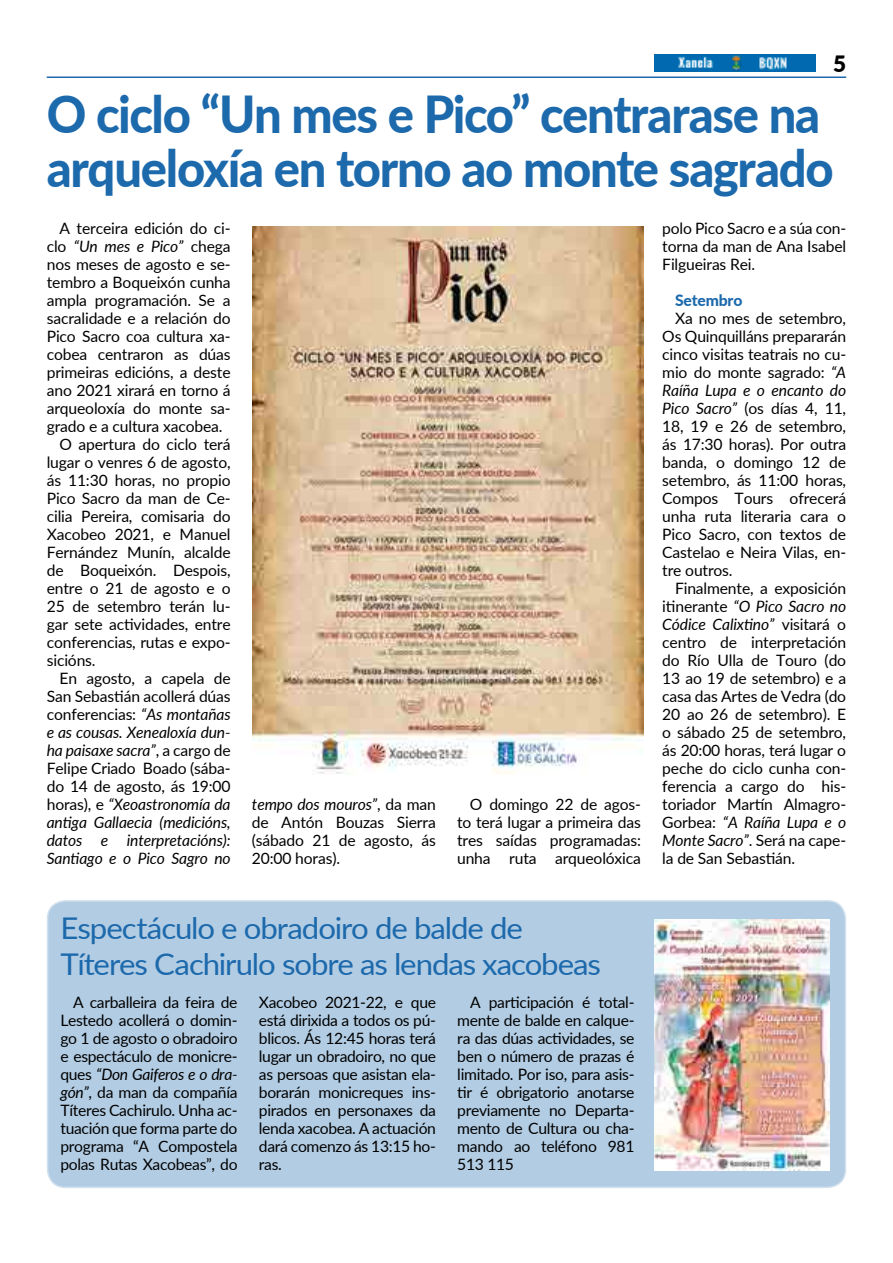
<style>
.page{position:relative;width:893px;height:1263px;background:#fff}
.page>*{position:absolute;margin:0;border:0;box-sizing:border-box;transform-origin:0 0}
.t1{font:800 51px/54px "Lato";letter-spacing:-.025em;color:#1c69ac;scale:.96 1}
.t2{font:30px/36px "Lato";letter-spacing:-.035em;color:#1c69ac;scale:1.04 1}
.t3{font:900 22.5px "Lato";color:#000}
.t4{font:15.6px/18px "Lato";letter-spacing:-.01em;color:#000;text-align:justify}
.t5{font:italic 15.6px "Lato";letter-spacing:-.01em;color:#000}
.t6{font:800 15.6px "Lato";letter-spacing:-.01em;color:#1c69ac}
.s1{font-style:normal}
.s2{font-style:italic}
</style>
<div class="page">
<hr style="left:47px;top:77px;width:799px;height:1px;background:#1c69ac">
<img style="left:655px;top:54px;width:161px;height:17px">
<div style="left:48px;top:901px;width:797px;height:286px;background:#b2cce3;border-radius:18px"></div>
<div style="left:47px;top:900px;width:799px;height:288px;border:2px solid #d2e1ee;border-radius:18px"></div>
<img style="left:252px;top:226px;width:391px;height:548px">
<img style="left:654px;top:919px;width:175px;height:251px">
<h3 class="t3" style="left:833px;top:47px;width:15px">5</h3>
<h1 class="t1" style="left:47px;top:85px;width:821px">O ciclo “Un mes e Pico” centrarase na arqueloxía en torno ao monte sagrado</h1>
<p class="t4" style="left:60px;top:219px;width:173px">A terceira edición do ci-</p>
<p class="t5" style="left:47px;top:235px;width:185px"><span class="s1">clo</span> “Un mes e Pico” <span class="s1">chega</span></p>
<p class="t4" style="left:47px;top:255px;width:185px">nos meses de agosto e se-</p>
<p class="t4" style="left:47px;top:273px;width:185px">tembro a Boqueixón cunha</p>
<p class="t4" style="left:47px;top:291px;width:185px">ampla programación. Se a</p>
<p class="t4" style="left:47px;top:309px;width:185px">sacralidade e a relación do</p>
<p class="t4" style="left:47px;top:327px;width:185px">Pico Sacro coa cultura xa-</p>
<p class="t4" style="left:47px;top:345px;width:185px">cobea centraron as dúas</p>
<p class="t4" style="left:47px;top:363px;width:185px">primeiras edicións, a deste</p>
<p class="t4" style="left:47px;top:381px;width:185px">ano 2021 xirará en torno á</p>
<p class="t4" style="left:47px;top:399px;width:185px">arqueoloxía do monte sa-</p>
<p class="t4" style="left:47px;top:417px;width:177px">grado e a cultura xacobea.</p>
<p class="t4" style="left:60px;top:435px;width:173px">O apertura do ciclo terá</p>
<p class="t4" style="left:47px;top:453px;width:185px">lugar o venres 6 de agosto,</p>
<p class="t4" style="left:47px;top:471px;width:185px">ás 11:30 horas, no propio</p>
<p class="t4" style="left:47px;top:489px;width:185px">Pico Sacro da man de Ce-</p>
<p class="t4" style="left:47px;top:507px;width:185px">cilia Pereira, comisaria do</p>
<p class="t4" style="left:47px;top:525px;width:185px">Xacobeo 2021, e Manuel</p>
<p class="t4" style="left:47px;top:543px;width:185px">Fernández Munín, alcalde</p>
<p class="t4" style="left:47px;top:561px;width:185px">de Boqueixón. Despois,</p>
<p class="t4" style="left:47px;top:579px;width:185px">entre o 21 de agosto e o</p>
<p class="t4" style="left:47px;top:597px;width:185px">25 de setembro terán lu-</p>
<p class="t4" style="left:47px;top:615px;width:185px">gar sete actividades, entre</p>
<p class="t4" style="left:47px;top:633px;width:185px">conferencias, rutas e expo-</p>
<p class="t4" style="left:47px;top:651px;width:50px">sicións.</p>
<p class="t4" style="left:60px;top:669px;width:173px">En agosto, a capela de</p>
<p class="t4" style="left:47px;top:687px;width:185px">San Sebastián acollerá dúas</p>
<p class="t4" style="left:47px;top:705px;width:185px">conferencias: <span class="s2">“As montañas</span></p>
<p class="t5" style="left:47px;top:721px;width:185px">e as cousas. Xenealoxía dun-</p>
<p class="t5" style="left:47px;top:739px;width:185px">ha paisaxe sacra”<span class="s1">, a cargo de</span></p>
<p class="t4" style="left:47px;top:759px;width:185px">Felipe Criado Boado (sába-</p>
<p class="t4" style="left:47px;top:777px;width:185px">do 14 de agosto, ás 19:00</p>
<p class="t5" style="left:47px;top:793px;width:185px"><span class="s1">horas), e</span> “Xeoastronomía da</p>
<p class="t5" style="left:47px;top:811px;width:185px">antiga Gallaecia (medicións,</p>
<p class="t5" style="left:47px;top:829px;width:185px">datos e interpretacións):</p>
<p class="t5" style="left:47px;top:847px;width:185px">Santiago e o Pico Sagro no</p>
<p class="t4" style="left:252px;top:795px;width:185px"><span class="s2">tempo dos mouros”</span>, da man de Antón Bouzas Sierra (sábado 21 de agosto, ás 20:00 horas).</p>
<p class="t4" style="left:457px;top:795px;width:185px;text-indent:13px">O domingo 22 de agos&shy;to terá lugar a primeira das tres saídas programadas: unha ruta arqueolóxica</p>
<h2 class="t2" style="left:60px;top:909px;width:521px">Espectáculo e obradoiro de balde de<br>Títeres Cachirulo sobre as lendas xacobeas</h2>
<p class="t4" style="left:60px;top:993px;width:179px;text-indent:13px">A carballeira da feira de Lestedo acollerá o domin&shy;go 1 de agosto o obradoiro e espectáculo de monicre&shy;ques <span class="s2">“Don Gaiferos e o dra&shy;gón”</span>, da man da compañía Títeres Cachirulo. Unha ac&shy;tuación que forma parte do programa “A Compostela polas Rutas Xacobeas”, do</p>
<p class="t4" style="left:259px;top:993px;width:179px">Xacobeo 2021-22, e que está dirixida a todos os pú&shy;blicos. Ás 12:45 horas terá lugar un obradoiro, no que as persoas que asistan ela&shy;borarán monicreques ins&shy;pirados en personaxes da lenda xacobea. A actuación dará comenzo ás 13:15 ho&shy;ras.</p>
<p class="t4" style="left:457px;top:993px;width:179px;text-indent:13px">A participación é total&shy;mente de balde en calque&shy;ra das dúas actividades, se ben o número de prazas é limitado. Por iso, para asis&shy;tir é obrigatorio anotarse previamente no Departa&shy;mento de Cultura ou cha&shy;mando ao teléfono 981<br>513 115</p>
<p class="t4" style="left:662px;top:219px;width:185px">polo Pico Sacro e a súa con&shy;torna da man de Ana Isabel Filgueiras Rei.</p>
<p class="t6" style="left:675px;top:289px;width:69px">Setembro</p>
<p class="t4" style="left:662px;top:309px;width:185px;text-indent:13px">Xa no mes de setembro, Os Quinquilláns prepararán cinco visitas teatrais no cu&shy;mio do monte sagrado: <span class="s2">“A Raíña Lupa e o encanto do Pico Sacro”</span> (os días 4, 11, 18, 19 e 26 de setembro, ás 17:30 horas). Por outra banda, o domingo 12 de setembro, ás 11:00 horas, Compos Tours ofrecerá unha ruta literaria cara o Pico Sacro, con textos de Castelao e Neira Vilas, en&shy;tre outros.</p>
<p class="t4" style="left:662px;top:579px;width:185px;text-indent:13px">Finalmente, a exposición itinerante <span class="s2">“O Pico Sacro no Códice Calixtino”</span> visitará o centro de interpretación do Río Ulla de Touro (do 13 ao 19 de setembro) e a casa das Artes de Vedra (do 20 ao 26 de setembro). E o sábado 25 de setembro, ás 20:00 horas, terá lugar o peche do ciclo cunha con&shy;ferencia a cargo do his&shy;toriador Martín Almagro-Gorbea: <span class="s2">“A Raíña Lupa e o Monte Sacro”</span>. Será na cape&shy;la de San Sebastián.</p>
</div>
